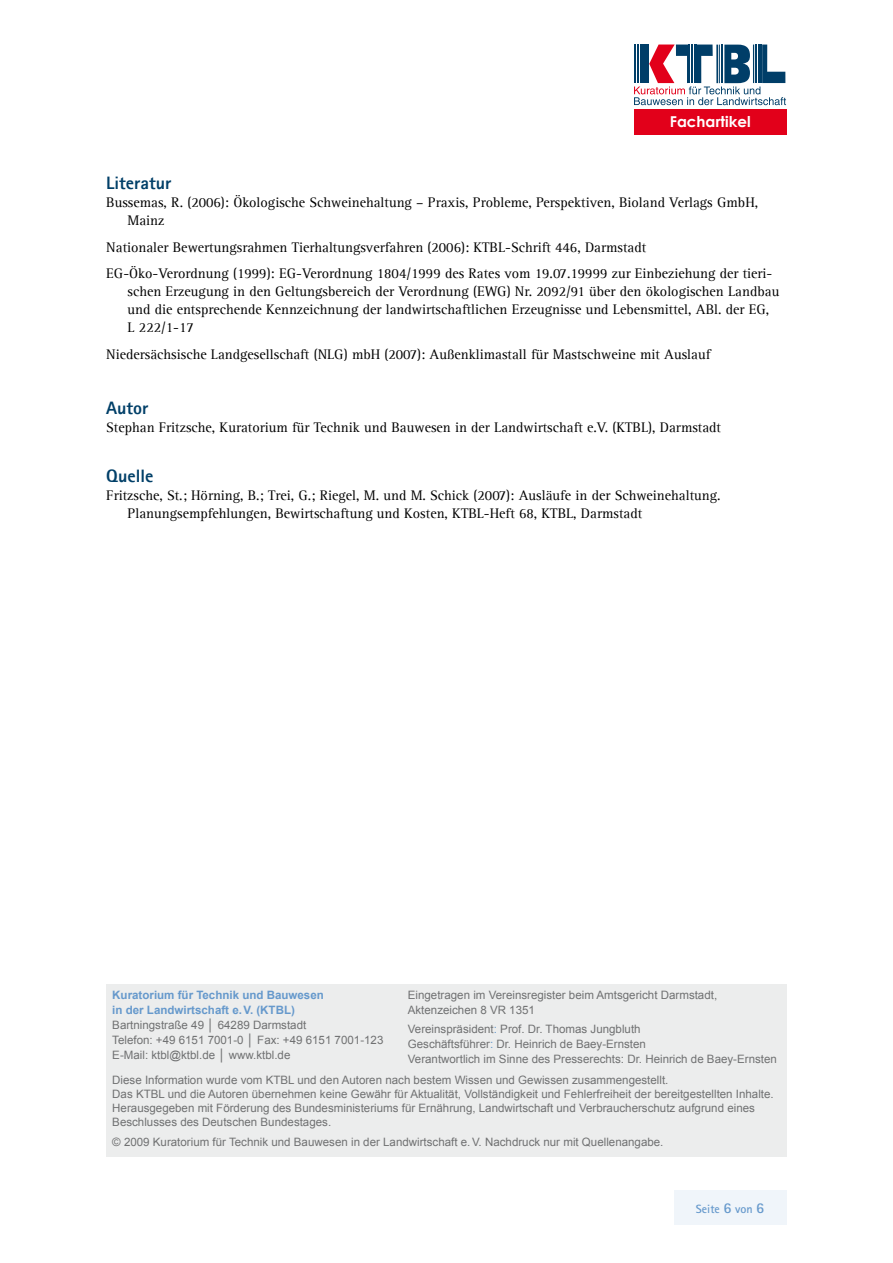
<style>
.page{position:relative;width:893px;height:1263px;background:#fff}
.page>*{position:absolute;margin:0;border:0;box-sizing:border-box;transform-origin:0 0}
.t1{font:800 18px "Agfa Rotis Sans Serif";color:#003f68}
.t2{font:700 15px "Century Gothic";color:#fff}
.t3{font:14.25px/18px "Agfa Rotis Serif";color:#000}
.t4{font:700 12px "Rotis Sans Serif Pro";color:#69c}
.t5{font:11.55px/15px "Arial";color:#707172}
.t6{font:700 11.55px/15px "Arial";color:#69c}
.s1{color:#69c}
.s2{font-size:15px}
</style>
<div class="page">
<svg style="left:634px;top:45px;width:152px;height:60px"></svg>
<hr style="left:634px;top:44px;width:1px;height:39px;background:#003e68">
<hr style="left:637px;top:44px;width:1px;height:39px;background:#003e68">
<hr style="left:638px;top:44px;width:1px;height:39px;background:#003e68">
<hr style="left:640px;top:44px;width:1px;height:39px;background:#003e68">
<hr style="left:641px;top:44px;width:2px;height:39px;background:#003e68">
<div style="left:644px;top:44px;width:5px;height:39px;background:#003e68"></div>
<div style="left:674px;top:1191px;width:112px;height:34px;background:#f0f5fa"></div>
<div style="left:634px;top:109px;width:153px;height:25px;background:#e2001a"></div>
<div style="left:106px;top:984px;width:681px;height:173px;background:#eceded"></div>
<p class="t2" style="left:670px;top:111px;width:82px">Fachartikel</p>
<p class="t1" style="left:106px;top:171px;width:67px">Literatur</p>
<p class="t3" style="left:128px;top:194px;width:632px;text-indent:-21px">Bussemas, R. (2006): Ökologische Schweinehaltung – Praxis, Probleme, Perspektiven, Bioland Verlags GmbH,<br>Mainz</p>
<p class="t3" style="left:106px;top:234px;width:667px;line-height:26.5px">Nationaler Bewertungsrahmen Tierhaltungsverfahren (2006): KTBL-Schrift 446, Darmstadt<br>EG-Öko-Verordnung (1999): EG-Verordnung 1804/1999 des Rates vom 19.07.19999 zur Einbeziehung der tieri-</p>
<p class="t3" style="left:128px;top:283px;width:653px">schen Erzeugung in den Geltungsbereich der Verordnung (EWG) Nr. 2092/91 über den ökologischen Landbau und die entsprechende Kennzeichnung der landwirtschaftlichen Erzeugnisse und Lebensmittel, ABl. der EG,<br>L 222/1-17</p>
<p class="t3" style="left:106px;top:345px;width:606px">Niedersächsische Landgesellschaft (NLG) mbH (2007): Außenklimastall für Mastschweine mit Auslauf</p>
<p class="t1" style="left:106px;top:396px;width:44px">Autor</p>
<p class="t3" style="left:106px;top:419px;width:616px">Stephan Fritzsche, Kuratorium für Technik und Bauwesen in der Landwirtschaft e.V. (KTBL), Darmstadt</p>
<p class="t1" style="left:106px;top:464px;width:49px">Quelle</p>
<p class="t3" style="left:128px;top:486px;width:595px;text-indent:-21px">Fritzsche, St.; Hörning, B.; Trei, G.; Riegel, M. und M. Schick (2007): Ausläufe in der Schweinehaltung.<br>Planungsempfehlungen, Bewirtschaftung und Kosten, KTBL-Heft 68, KTBL, Darmstadt</p>
<p class="t6" style="left:112px;top:987px;width:213px">Kuratorium für Technik und Bauwesen in der Landwirtschaft e.V. (KTBL)</p>
<p class="t5" style="left:112px;top:1017px;width:273px">Bartningstraße 49 │ 64289 Darmstadt<br>Telefon: +49 6151 7001-0 │ Fax: +49 6151 7001-123<br>E-Mail: ktbl@ktbl.de │ www.ktbl.de</p>
<p class="t5" style="left:408px;top:987px;width:311px">Eingetragen im Vereinsregister beim Amtsgericht Darmstadt,<br>Aktenzeichen 8 VR 1351</p>
<p class="t5" style="left:408px;top:1021px;width:371px">Vereinspräsident<span class="s1">:</span> Prof. Dr. Thomas Jungbluth<br>Geschäftsführer<span class="s1">:</span> Dr. Heinrich de Baey-Ernsten<br>Verantwortlich im Sinne des Presserechts: Dr. Heinrich de Baey-Ernsten</p>
<p class="t5" style="left:112px;top:1073px;width:663px;line-height:13.8px">Diese Information wurde vom KTBL und den Autoren nach bestem Wissen und Gewissen zusammengestellt.<br>Das KTBL und die Autoren übernehmen keine Gewähr für Aktualität, Vollständigkeit und Fehlerfreiheit der bereitgestellten Inhalte.<br>Herausgegeben mit Förderung des Bundesministeriums für Ernährung, Landwirtschaft und Verbraucherschutz aufgrund eines Beschlusses des Deutschen Bundestages.</p>
<p class="t5" style="left:112px;top:1134px;width:553px">© 2009 Kuratorium für Technik und Bauwesen in der Landwirtschaft e.V. Nachdruck nur mit Quellenangabe.</p>
<p class="t4" style="left:696px;top:1201px;width:70px">Seite <span class="s2">6</span> von <span class="s2">6</span></p>
</div>
